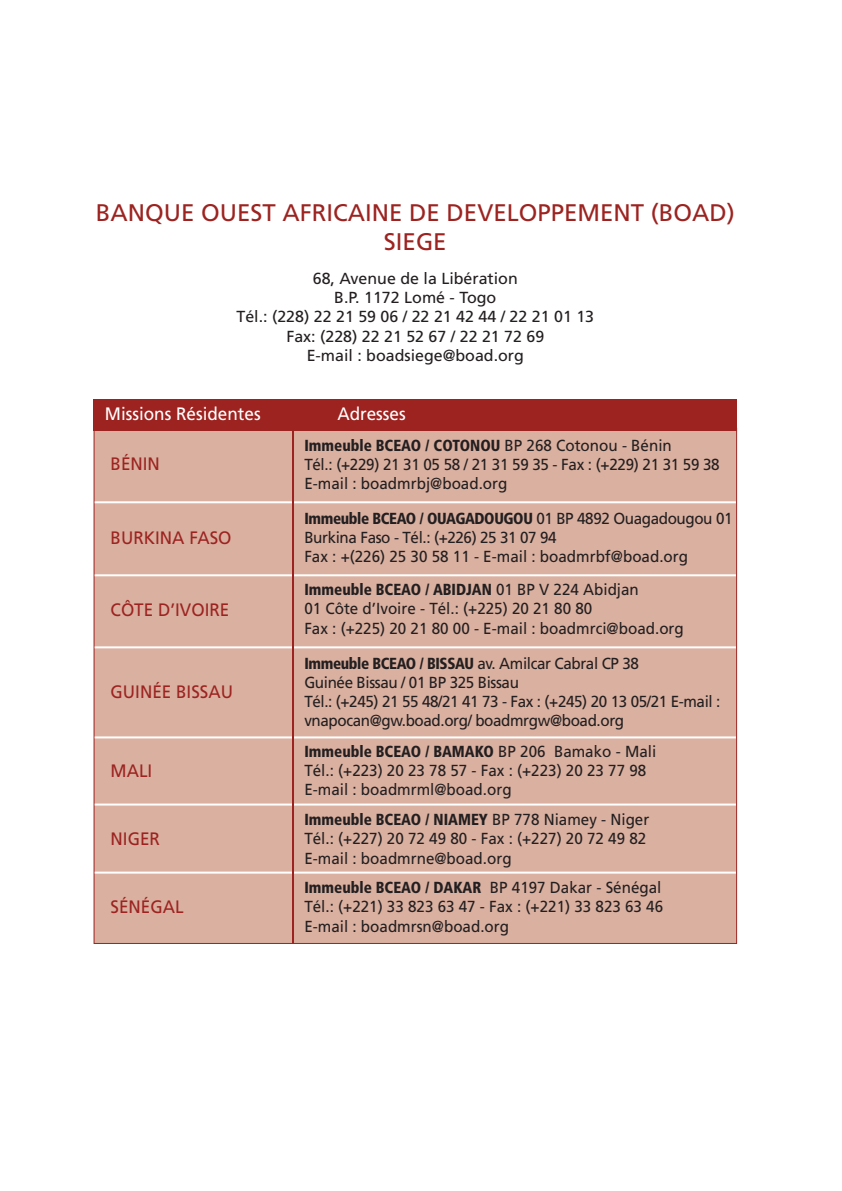
<style>
.page{position:relative;width:842px;height:1191px;background:#fff}
.page>*{position:absolute;margin:0;border:0;box-sizing:border-box;transform-origin:0 0}
.t1{font:24px/28.8px "Frutiger";color:#9c2320;text-align:center}
.t2{font:18px "Frutiger";color:#9c2320;scale:.95 1}
.t3{font:18px "Frutiger";color:#fff;scale:.95 1}
.t4{font:16px/19.2px "Frutiger";color:#231f20;scale:.95 1}
.t5{font:16px/19.2px "Frutiger";letter-spacing:-.025em;color:#231f20;scale:.95 1}
.t6{font:16px/19.2px "Frutiger";color:#231f20;text-align:center}
.t7{font:16px/19.2px "Frutiger";letter-spacing:-.02em;color:#231f20;scale:.95 1}
.s1{font-weight:900;font-stretch:condensed}
</style>
<div class="page">
<div style="left:95px;top:429px;width:641px;height:514px;background:#dab0a0"></div>
<div style="left:94px;top:399px;width:643px;height:31px;background:#9c2320"></div>
<hr style="left:95px;top:501px;width:641px;height:2px;background:#fff">
<hr style="left:95px;top:574px;width:641px;height:2px;background:#fff">
<hr style="left:95px;top:646px;width:641px;height:2px;background:#fff">
<hr style="left:95px;top:736px;width:641px;height:2px;background:#fff">
<hr style="left:95px;top:803px;width:641px;height:2px;background:#fff">
<hr style="left:95px;top:871px;width:641px;height:2px;background:#fff">
<hr style="left:292px;top:426px;width:2px;height:517px;background:#9c2320">
<h1 class="t1" style="left:96px;top:200px;width:640px">BANQUE OUEST AFRICAINE DE DEVELOPPEMENT (BOAD)<br>SIEGE</h1>
<p class="t6" style="left:236px;top:270px;width:359px">68, Avenue de la Libération<br>B.P. 1172 Lomé - Togo<br>Tél.: (228) 22 21 59 06 / 22 21 42 44 / 22 21 01 13<br>Fax: (228) 22 21 52 67 / 22 21 72 69<br>E-mail : boadsiege@boad.org</p>
<p class="t3" style="left:105px;top:406px;width:166px">Missions Résidentes</p>
<p class="t3" style="left:337px;top:406px;width:74px">Adresses</p>
<p class="t2" style="left:111px;top:457px;width:54px">BÉNIN</p>
<p class="t2" style="left:111px;top:530px;width:129px">BURKINA FASO</p>
<p class="t2" style="left:111px;top:602px;width:127px">CÔTE D’IVOIRE</p>
<p class="t2" style="left:111px;top:684px;width:131px">GUINÉE BISSAU</p>
<p class="t2" style="left:111px;top:763px;width:45px">MALI</p>
<p class="t2" style="left:111px;top:831px;width:54px">NIGER</p>
<p class="t2" style="left:111px;top:899px;width:79px">SÉNÉGAL</p>
<p class="t7" style="left:304px;top:437px;width:439px"><span class="s1">Immeuble BCEAO / COTONOU</span> BP 268 Cotonou - Bénin<br>Tél.: (+229) 21 31 05 58 / 21 31 59 35 - Fax : (+229) 21 31 59 38<br>E-mail : boadmrbj@boad.org</p>
<p class="t4" style="left:304px;top:510px;width:452px"><span class="s1">Immeuble BCEAO / OUAGADOUGOU</span> 01 BP 4892 Ouagadougou 01<br>Burkina Faso - Tél.: (+226) 25 31 07 94<br>Fax : +(226) 25 30 58 11 - E-mail : boadmrbf@boad.org</p>
<p class="t4" style="left:304px;top:581px;width:401px"><span class="s1">Immeuble BCEAO / ABIDJAN</span> 01 BP V 224 Abidjan<br>01 Côte d’Ivoire - Tél.: (+225) 20 21 80 80<br>Fax : (+225) 20 21 80 00 - E-mail : boadmrci@boad.org</p>
<p class="t5" style="left:304px;top:655px;width:439px"><span class="s1">Immeuble BCEAO / BISSAU</span> av. Amilcar Cabral CP 38<br>Guinée Bissau / 01 BP 325 Bissau<br>Tél.: (+245) 21 55 48/21 41 73 - Fax : (+245) 20 13 05/21 E-mail : vnapocan@gw.boad.org/ boadmrgw@boad.org</p>
<p class="t4" style="left:304px;top:743px;width:372px"><span class="s1">Immeuble BCEAO / BAMAKO</span> BP 206 Bamako - Mali<br>Tél.: (+223) 20 23 78 57 - Fax : (+223) 20 23 77 98<br>E-mail : boadmrml@boad.org</p>
<p class="t4" style="left:304px;top:811px;width:365px"><span class="s1">Immeuble BCEAO / NIAMEY</span> BP 778 Niamey - Niger<br>Tél.: (+227) 20 72 49 80 - Fax : (+227) 20 72 49 82<br>E-mail : boadmrne@boad.org</p>
<p class="t4" style="left:304px;top:879px;width:379px;text-align:justify"><span class="s1">Immeuble BCEAO / DAKAR</span> BP 4197 Dakar - Sénégal Tél.: (+221) 33 823 63 47 - Fax : (+221) 33 823 63 46<br>E-mail : boadmrsn@boad.org</p>
</div>
